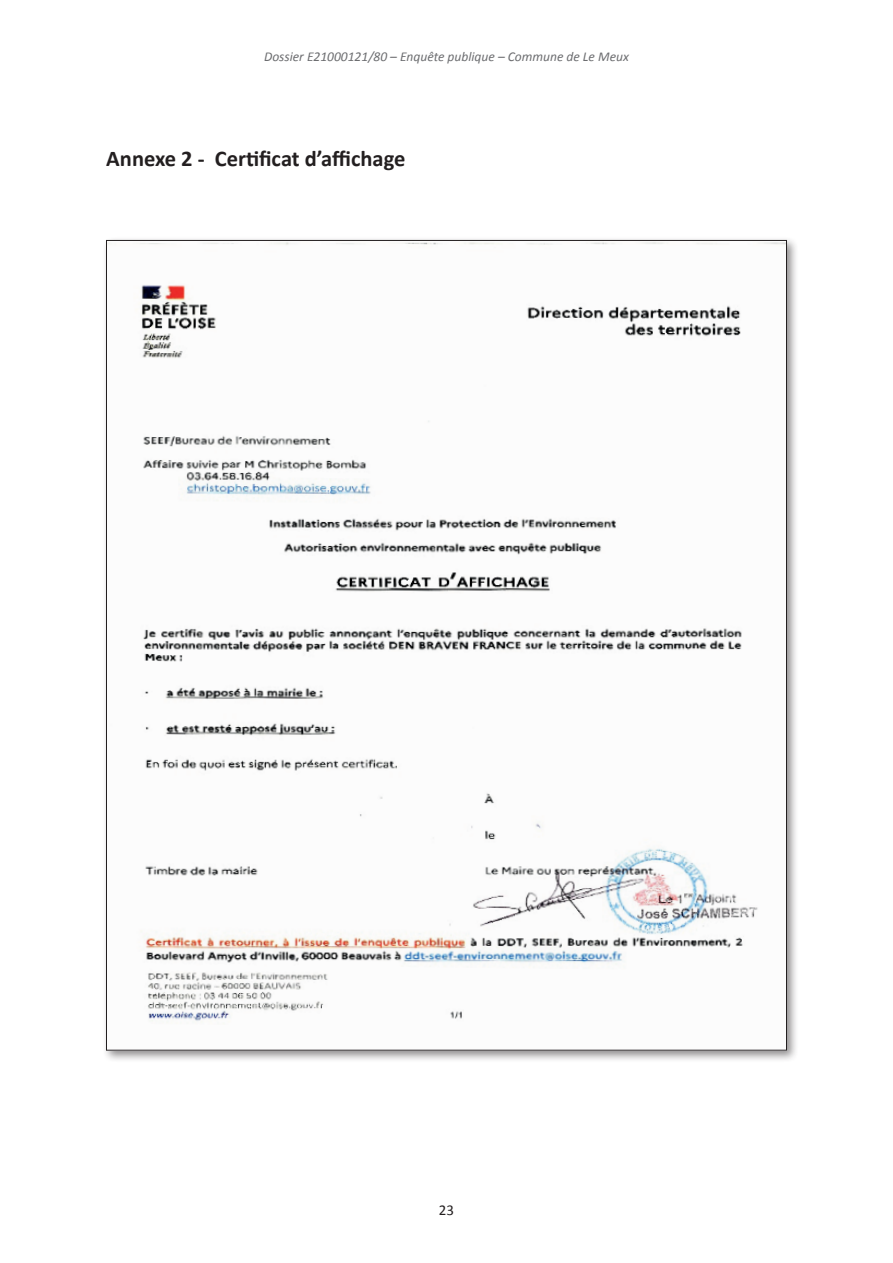
<style>
.page{position:relative;width:893px;height:1263px;background:#fff}
.page>*{position:absolute;margin:0;border:0;box-sizing:border-box;transform-origin:0 0}
.t1{font:700 22.5px "Calibri";color:#231f20}
.t2{font:15px "Calibri";color:#231f20}
.t3{font:italic 13.5px "Calibri";color:#6c6d70}
</style>
<div class="page">
<div style="left:102px;top:236px;width:697px;height:826px;background:#231f20;opacity:.5"></div>
<img style="left:108px;top:242px;width:677px;height:806px">
<p class="t3" style="left:264px;top:48px;width:366px">Dossier E21000121/80 – Enquête publique – Commune de Le Meux</p>
<h1 class="t1" style="left:106px;top:144px;width:301px">Annexe 2 - Certificat d’affichage</h1>
<p class="t2" style="left:439px;top:1200px;width:17px">23</p>
</div>
